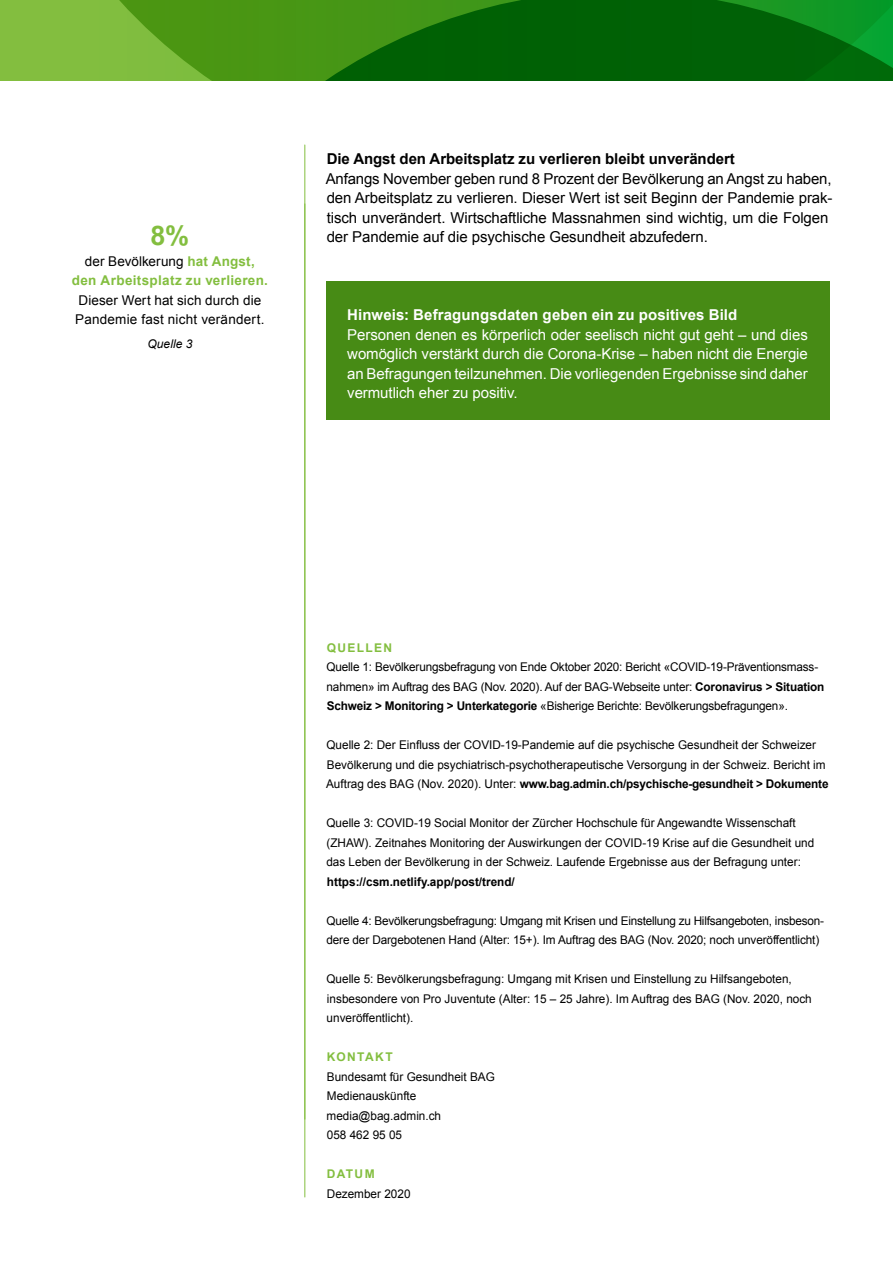
<style>
.page{position:relative;width:893px;height:1263px;background:#fff}
.page>*{position:absolute;margin:0;border:0;box-sizing:border-box;transform-origin:0 0}
.t1{font:700 27px "Arial";color:#83be3f}
.t2{font:15px/19.5px "Arial";letter-spacing:-.005em;color:#000}
.t3{font:15px/19.5px "Arial";letter-spacing:-.005em;color:#fff;text-align:justify}
.t4{font:700 15px "Arial";letter-spacing:-.005em;color:#000}
.t5{font:700 15px "Arial";letter-spacing:.01em;color:#fff}
.t6{font:13.5px/19.5px "Arial";letter-spacing:.015em;color:#000}
.t7{font:700 13.5px/19.5px "Arial";letter-spacing:.025em;color:#83be3f;text-align:center}
.t8{font:12px/19.5px "Arial";color:#000}
.t9{font:12px/19.5px "Arial";letter-spacing:-.02em;color:#000}
.t10{font:700 12px "Arial";color:#000}
.t11{font:700 12px "Arial";letter-spacing:.115em;color:#83be3f}
.t12{font:italic 12px "Arial";letter-spacing:.005em;color:#000}
.s1{font-weight:400;color:#000}
.s2{font-weight:700}
</style>
<div class="page">
<svg style="left:0;top:0;width:893px;height:81px;background:#2b8416"></svg>
<hr style="left:304px;top:145px;width:1px;height:1052px;background:#83be3f">
<div style="left:326px;top:281px;width:503px;height:138px;background:#478b15"></div>
<h1 class="t1" style="left:151px;top:218px;width:40px">8%</h1>
<p class="t7" style="left:72px;top:252px;width:198px"><span class="s1">der Bevölkerung</span> hat Angst, den Arbeitsplatz zu verlieren.</p>
<p class="t6" style="left:75px;top:290px;width:191px">Dieser Wert hat sich durch die<br>Pandemie fast nicht verändert.</p>
<p class="t12" style="left:147px;top:336px;width:47px">Quelle 3</p>
<p class="t4" style="left:327px;top:149px;width:410px">Die Angst den Arbeitsplatz zu verlieren bleibt unverändert</p>
<p class="t2" style="left:326px;top:169px;width:508px">Anfangs November geben rund 8 Prozent der Bevölkerung an Angst zu haben, den Arbeitsplatz zu verlieren. Dieser Wert ist seit Beginn der Pandemie prak&shy;tisch unverändert. Wirtschaftliche Massnahmen sind wichtig, um die Folgen der Pandemie auf die psychische Gesundheit abzufedern.</p>
<p class="t5" style="left:347px;top:305px;width:392px">Hinweis: Befragungsdaten geben ein zu positives Bild</p>
<p class="t3" style="left:347px;top:325px;width:462px">Personen denen es körperlich oder seelisch nicht gut geht – und dies womöglich verstärkt durch die Corona-Krise – haben nicht die Energie an Befragungen teilzunehmen. Die vorliegenden Ergebnisse sind daher vermutlich eher zu positiv.</p>
<p class="t11" style="left:327px;top:639px;width:67px">QUELLEN</p>
<p class="t8" style="left:326px;top:657px;width:499px">Quelle 1: Bevölkerungsbefragung von Ende Oktober 2020: Bericht «COVID-19-Präventionsmass&shy;nahmen» im Auftrag des BAG (Nov. 2020). Auf der BAG-Webseite unter: <span class="s2">Coronavirus &gt; Situation<br>Schweiz &gt; Monitoring &gt; Unterkategorie</span> «Bisherige Berichte: Bevölkerungsbefragungen».</p>
<p class="t8" style="left:326px;top:735px;width:504px">Quelle 2: Der Einfluss der COVID-19-Pandemie auf die psychische Gesundheit der Schweizer<br>Bevölkerung und die psychiatrisch-psychotherapeutische Versorgung in der Schweiz. Bericht im<br>Auftrag des BAG (Nov. 2020). Unter: <span class="s2">www.bag.admin.ch/psychische-gesundheit &gt; Dokumente</span></p>
<p class="t8" style="left:326px;top:813px;width:489px">Quelle 3: COVID-19 Social Monitor der Zürcher Hochschule für Angewandte Wissenschaft (ZHAW). Zeitnahes Monitoring der Auswirkungen der COVID-19 Krise auf die Gesundheit und das Leben der Bevölkerung in der Schweiz. Laufende Ergebnisse aus der Befragung unter:</p>
<p class="t10" style="left:327px;top:873px;width:189px">https://csm.netlify.app/post/trend/</p>
<p class="t9" style="left:326px;top:911px;width:499px">Quelle 4: Bevölkerungsbefragung: Umgang mit Krisen und Einstellung zu Hilfsangeboten, insbeson&shy;dere der Dargebotenen Hand (Alter: 15+). Im Auftrag des BAG (Nov. 2020; noch unveröffentlicht)</p>
<p class="t8" style="left:326px;top:969px;width:487px">Quelle 5: Bevölkerungsbefragung: Umgang mit Krisen und Einstellung zu Hilfsangeboten, insbesondere von Pro Juventute (Alter: 15 – 25 Jahre). Im Auftrag des BAG (Nov. 2020, noch unveröffentlicht).</p>
<p class="t11" style="left:327px;top:1049px;width:68px">KONTAKT</p>
<p class="t8" style="left:327px;top:1067px;width:170px">Bundesamt für Gesundheit BAG<br>Medienauskünfte media@bag.admin.ch<br>058 462 95 05</p>
<p class="t11" style="left:327px;top:1166px;width:49px">DATUM</p>
<p class="t8" style="left:327px;top:1184px;width:85px">Dezember 2020</p>
</div>
